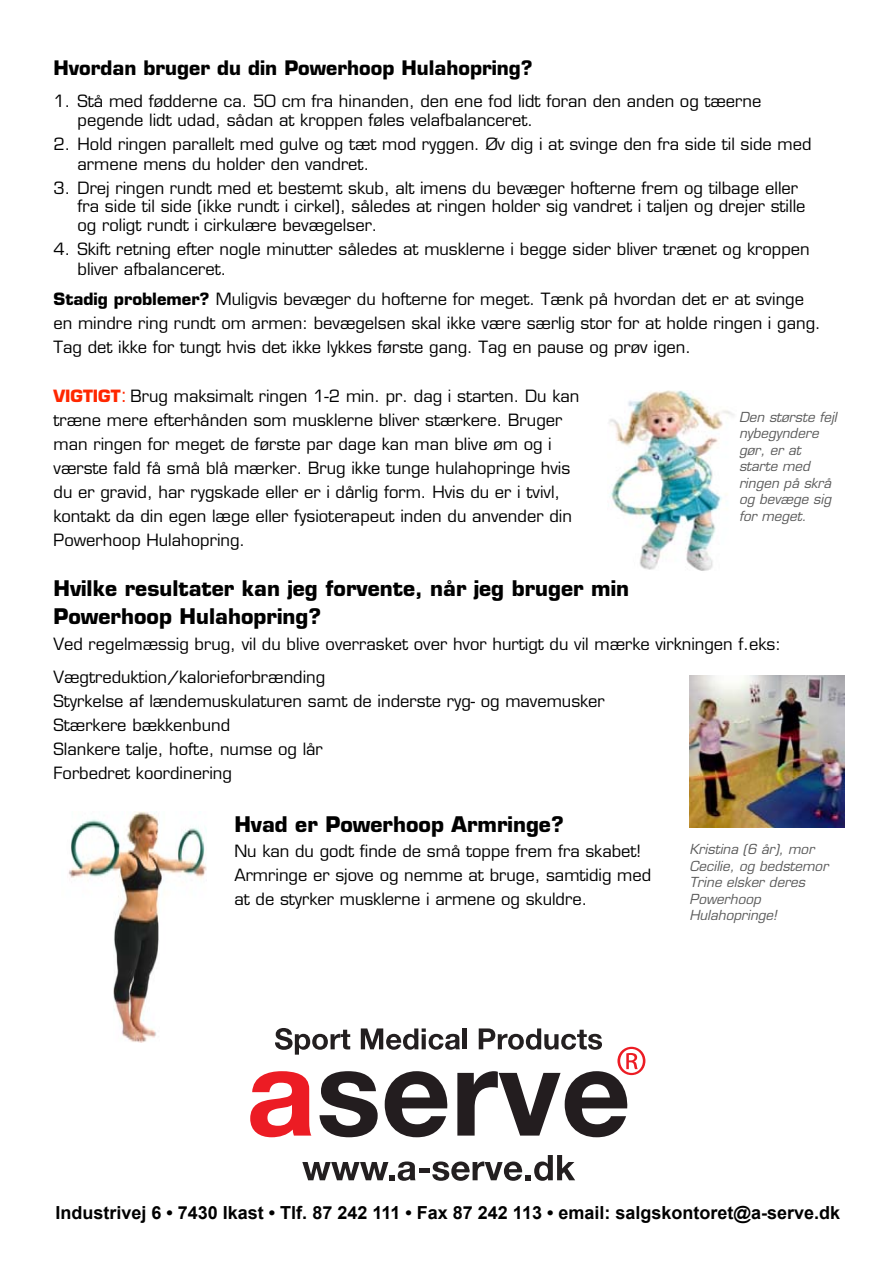
<style>
.page{position:relative;width:894px;height:1264px;background:#fff}
.page>*{position:absolute;margin:0;border:0;box-sizing:border-box;transform-origin:0 0}
.t1{font:700 21px/28.5px "Eurostile";color:#000}
.t2{font:700 19.5px "Eurostile";color:#000}
.t3{font:700 18px "Arial";color:#000}
.t4{font:16.5px/24px "Eurostile";color:#000}
.t5{font:italic 13.5px/16.5px "Eurostile";color:#5b5b5b}
.s1{font-weight:700}
.s2{font-weight:700;color:#ff2700}
.s3{font-size:19.5px;color:#ff2700}
</style>
<div class="page">
<img style="left:609px;top:391px;width:125px;height:180px">
<img style="left:68px;top:811px;width:139px;height:231px">
<img style="left:689px;top:676px;width:154px;height:151px">
<svg style="left:302px;top:1161px;width:113px;height:19px"></svg>
<hr style="left:418px;top:1168px;width:11px;height:4px;background:#231f20">
<svg style="left:432px;top:1155px;width:143px;height:25px"></svg>
<svg style="left:250px;top:1028px;width:395px;height:109px"></svg>
<p class="t2" style="left:53px;top:56px;width:480px">Hvordan bruger du din Powerhoop Hulahopring?</p>
<p class="t4" style="left:77px;top:91px;width:685px;line-height:19.5px;text-indent:-24px">1. Stå med fødderne ca. 50 cm fra hinanden, den ene fod lidt foran den anden og tæerne pegende lidt udad, sådan at kroppen føles velafbalanceret.</p>
<p class="t4" style="left:77px;top:135px;width:735px;line-height:19.5px;text-indent:-24px">2. Hold ringen parallelt med gulve og tæt mod ryggen. Øv dig i at svinge den fra side til side med armene mens du holder den vandret.</p>
<p class="t4" style="left:77px;top:179px;width:729px;line-height:18px;text-indent:-24px">3. Drej ringen rundt med et bestemt skub, alt imens du bevæger hofterne frem og tilbage eller fra side til side (ikke rundt i cirkel), således at ringen holder sig vandret i taljen og drejer stille</p>
<p class="t4" style="left:77px;top:213px;width:301px">og roligt rundt i cirkulære bevægelser.</p>
<p class="t4" style="left:77px;top:240px;width:733px;line-height:19.5px;text-indent:-24px">4. Skift retning efter nogle minutter således at musklerne i begge sider bliver trænet og kroppen bliver afbalanceret.</p>
<p class="t4" style="left:53px;top:287px;width:768px"><span class="s1">Stadig problemer?</span> Muligvis bevæger du hofterne for meget. Tænk på hvordan det er at svinge en mindre ring rundt om armen: bevægelsen skal ikke være særlig stor for at holde ringen i gang.<br>Tag det ikke for tungt hvis det ikke lykkes første gang. Tag en pause og prøv igen.</p>
<p class="t4" style="left:53px;top:384px;width:527px"><span class="s2">VIGTIGT</span><span class="s3">:</span> Brug maksimalt ringen 1-2 min. pr. dag i starten. Du kan træne mere efterhånden som musklerne bliver stærkere. Bruger man ringen for meget de første par dage kan man blive øm og i værste fald få små blå mærker. Brug ikke tunge hulahopringe hvis du er gravid, har rygskade eller er i dårlig form. Hvis du er i tvivl, kontakt da din egen læge eller fysioterapeut inden du anvender din Powerhoop Hulahopring.</p>
<p class="t1" style="left:53px;top:574px;width:577px">Hvilke resultater kan jeg forvente, når jeg bruger min<br>Powerhoop Hulahopring?</p>
<p class="t4" style="left:53px;top:627px;width:729px;line-height:33px">Ved regelmæssig brug, vil du blive overrasket over hvor hurtigt du vil mærke virkningen f.eks:<br>Vægtreduktion/kalorieforbrænding</p>
<p class="t4" style="left:53px;top:689px;width:552px">Styrkelse af lændemuskulaturen samt de inderste ryg- og mavemusker Stærkere bækkenbund<br>Slankere talje, hofte, numse og lår<br>Forbedret koordinering</p>
<p class="t1" style="left:234px;top:809px;width:331px">Hvad er Powerhoop Armringe?</p>
<p class="t4" style="left:234px;top:839px;width:418px">Nu kan du godt finde de små toppe frem fra skabet!<br>Armringe er sjove og nemme at bruge, samtidig med at de styrker musklerne i armene og skuldre.</p>
<p class="t5" style="left:738px;top:409px;width:99px">Den største fejl nybegyndere gør, er at starte med ringen på skrå og bevæge sig for meget.</p>
<p class="t5" style="left:689px;top:841px;width:140px">Kristina (6 år), mor<br>Cecilie, og bedstemor<br>Trine elsker deres<br>Powerhoop<br>Hulahopringe!</p>
<p class="t3" style="left:55px;top:1201px;width:786px">Industrivej 6 • 7430 Ikast • Tlf. 87 242 111 • Fax 87 242 113 • email: salgskontoret@a-serve.dk</p>
</div>
